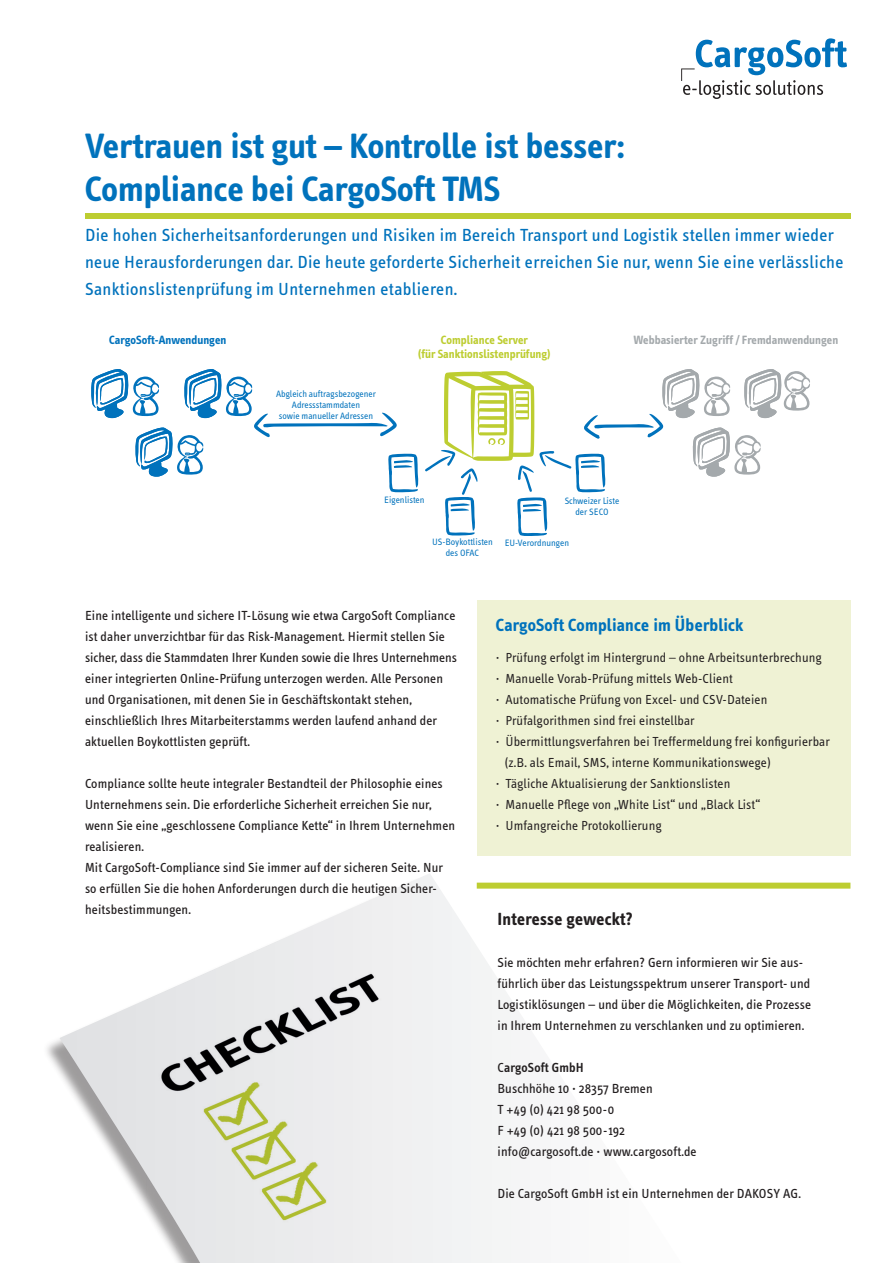
<style>
.page{position:relative;width:893px;height:1263px;background:#fff}
.page>*{position:absolute;margin:0;border:0;box-sizing:border-box;transform-origin:0 0}
.t1{font:700 36px/43.2px "Info Text";color:#0072bc}
.t2{font:18px/27px "Info Text";letter-spacing:.02em;color:#0072bc}
.t3{font:700 18px "Info Text";letter-spacing:.01em;color:#0072bc}
.t4{font:700 18px "Info Text";letter-spacing:.01em;color:#231f20}
.t5{font:13.5px/21px "Info Text";letter-spacing:.01em;color:#231f20}
.t6{font:13.5px "Info Text";letter-spacing:.01em;color:#231f20}
.t7{font:700 12.3px "Info Text";color:#bdcd31}
.t8{font:700 12.3px "Info Text";color:#a4a9ac}
.t9{font:700 12.3px "Info Text";color:#0072bc}
.t10{font:9.6px/10.9px "Info Text";color:#0072bc;text-align:center}
.s1{font-weight:600}
</style>
<div class="page">
<svg style="left:60px;top:874px;width:621px;height:389px"></svg>
<img style="left:147px;top:939px;width:274px;height:322px">
<svg style="left:681px;top:38px;width:166px;height:61px"></svg>
<div style="left:85px;top:213px;width:765px;height:6px;background:#bdcd31"></div>
<div style="left:477px;top:883px;width:373px;height:6px;background:#bdcd31"></div>
<svg style="left:425px;top:369px;width:385px;height:167px"></svg>
<svg style="left:91px;top:369px;width:328px;height:123px"></svg>
<div style="left:477px;top:600px;width:373px;height:256px;background:#eff2d4"></div>
<h1 class="t1" style="left:85px;top:124px;width:541px">Vertrauen ist gut – Kontrolle ist besser:<br>Compliance bei CargoSoft TMS</h1>
<p class="t2" style="left:85px;top:222px;width:760px">Die hohen Sicherheitsanforderungen und Risiken im Bereich Transport und Logistik stellen immer wieder neue Herausforderungen dar. Die heute geforderte Sicherheit erreichen Sie nur, wenn Sie eine verlässliche<br>Sanktionslistenprüfung im Unternehmen etablieren.</p>
<p class="t9" style="left:109px;top:332px;width:119px">CargoSoft-Anwendungen</p>
<p class="t7" style="left:441px;top:332px;width:88px">Compliance Server</p>
<p class="t8" style="left:633px;top:332px;width:206px">Webbasierter Zugriff / Fremdanwendungen</p>
<p class="t7" style="left:418px;top:347px;width:134px">(für Sanktionslistenprüfung)</p>
<p class="t10" style="left:276px;top:389px;width:101px">Abgleich auftragsbezogener<br>Adressstammdaten<br>sowie manueller Adressen</p>
<p class="t10" style="left:384px;top:495px;width:42px">Eigenlisten</p>
<p class="t10" style="left:432px;top:537px;width:62px">US-Boykottlisten des OFAC</p>
<p class="t10" style="left:565px;top:496px;width:56px">Schweizer Liste der SECO</p>
<p class="t10" style="left:505px;top:537px;width:66px">EU-Verordnungen</p>
<p class="t5" style="left:85px;top:605px;width:374px">Eine intelligente und sichere IT-Lösung wie etwa CargoSoft Compliance ist daher unverzichtbar für das Risk-Management. Hiermit stellen Sie sicher, dass die Stammdaten Ihrer Kunden sowie die Ihres Unternehmens einer integrierten Online-Prüfung unterzogen werden. Alle Personen und Organisationen, mit denen Sie in Geschäftskontakt stehen, einschließlich Ihres Mitarbeiterstamms werden laufend anhand der aktuellen Boykottlisten geprüft.</p>
<p class="t5" style="left:85px;top:773px;width:372px">Compliance sollte heute integraler Bestandteil der Philosophie eines Unternehmens sein. Die erforderliche Sicherheit erreichen Sie nur, wenn Sie eine „geschlossene Compliance Kette“ in Ihrem Unternehmen realisieren.<br>Mit CargoSoft-Compliance sind Sie immer auf der sicheren Seite. Nur so erfüllen Sie die hohen Anforderungen durch die heutigen Sicher&shy;heitsbestimmungen.</p>
<h2 class="t3" style="left:496px;top:614px;width:249px">CargoSoft Compliance im Überblick</h2>
<p class="t6" style="left:496px;top:650px;width:327px">· Prüfung erfolgt im Hintergrund – ohne Arbeitsunterbrechung</p>
<p class="t6" style="left:496px;top:671px;width:239px">· Manuelle Vorab-Prüfung mittels Web-Client</p>
<p class="t6" style="left:496px;top:692px;width:273px">· Automatische Prüfung von Excel- und CSV-Dateien</p>
<p class="t6" style="left:496px;top:713px;width:200px">· Prüfalgorithmen sind frei einstellbar</p>
<p class="t6" style="left:496px;top:734px;width:335px">· Übermittlungsverfahren bei Treffermeldung frei konfigurierbar</p>
<p class="t6" style="left:504px;top:755px;width:268px">(z.B. als Email, SMS, interne Kommunikationswege)</p>
<p class="t6" style="left:496px;top:776px;width:236px">· Tägliche Aktualisierung der Sanktionslisten</p>
<p class="t6" style="left:496px;top:797px;width:266px">· Manuelle Pflege von „White List“ und „Black List“</p>
<p class="t6" style="left:496px;top:818px;width:167px">· Umfangreiche Protokollierung</p>
<h2 class="t4" style="left:497px;top:908px;width:136px">Interesse geweckt?</h2>
<p class="t5" style="left:497px;top:952px;width:315px">Sie möchten mehr erfahren? Gern informieren wir Sie aus&shy;führlich über das Leistungsspektrum unserer Transport- und Logistiklösungen – und über die Möglichkeiten, die Prozesse in Ihrem Unternehmen zu verschlanken und zu optimieren.</p>
<p class="t5" style="left:497px;top:1057px;width:201px">C<span class="s1">argoSoft GmbH<br></span>Buschhöhe 10 · 28357 Bremen<br>T +49 (0) 421 98 500-0<br>F +49 (0) 421 98 500-192 info@cargosoft.de · www.cargosoft.de</p>
<p class="t5" style="left:497px;top:1183px;width:305px">Die CargoSoft GmbH ist ein Unternehmen der DAKOSY AG.</p>
</div>
